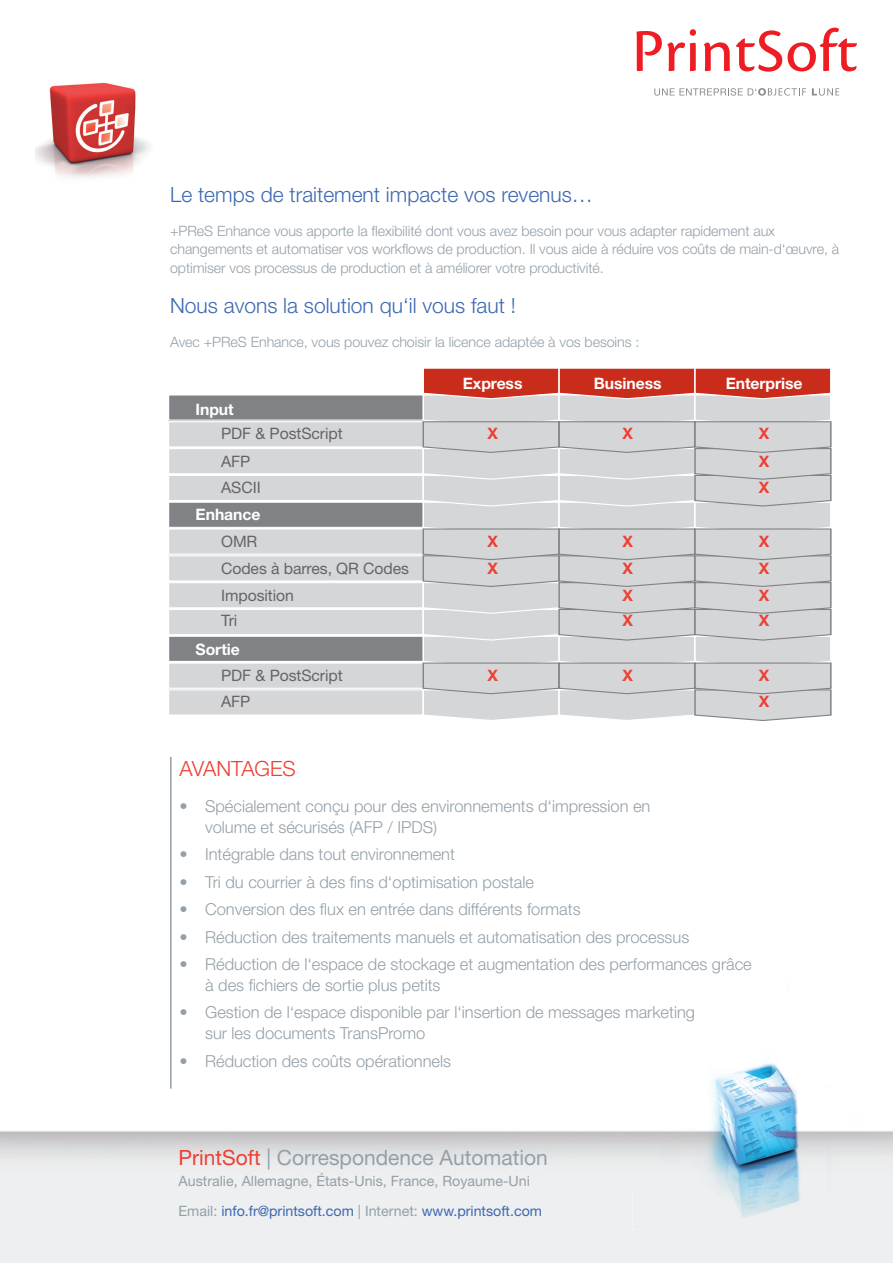
<style>
.page{position:relative;width:893px;height:1263px;background:#fff}
.page>*{position:absolute;margin:0;border:0;box-sizing:border-box;transform-origin:0 0}
.t1{font:300 21px "Helvetica Neue LT Pro";color:#3d68b2}
.t2{font:21px "Helvetica Neue LT Pro";color:#94a0a9}
.t3{font:300 21px "Helvetica Neue LT Pro";color:#ee3f34}
.t4{font:300 16.5px/21px "Helvetica Neue LT Pro";color:#94a0a9}
.t5{font:15.75px "Helvetica Neue LT Pro";letter-spacing:-.005em;color:#656568}
.t6{font:700 15.75px "Helvetica Neue LT Pro";letter-spacing:-.005em;color:#fff}
.t7{font:700 15.75px "Helvetica Neue LT Pro";color:#ee3f34}
.t8{font:300 14.25px/18.8px "Helvetica Neue LT Pro";letter-spacing:-.005em;color:#94a0a9}
.t9{font:14.25px/29.5px "Helvetica Neue LT Pro";color:#94a0a9}
.s1{color:#ee3f34}
.s2{color:#3d68b2}
</style>
<div class="page">
<img style="left:36px;top:82px;width:114px;height:96px">
<img style="left:0;top:1063px;width:893px;height:200px">
<svg style="left:636px;top:31px;width:60px;height:40px"></svg>
<div style="left:690px;top:29px;width:6px;height:7px;background:#ee1d23;border-radius:50%"></div>
<svg style="left:704px;top:42px;width:26px;height:29px"></svg>
<svg style="left:736px;top:28px;width:121px;height:44px"></svg>
<svg style="left:812px;top:88px;width:27px;height:8px"></svg>
<svg style="left:654px;top:88px;width:152px;height:8px"></svg>
<hr style="left:170px;top:757px;width:2px;height:332px;background:#94a0a9">
<div style="left:168px;top:690px;width:255px;height:25px;background:#d5d6d8"></div>
<div style="left:168px;top:689px;width:256px;height:27px;border:1px solid #fff"></div>
<div style="left:168px;top:663px;width:255px;height:25px;background:#d5d6d8"></div>
<div style="left:168px;top:662px;width:256px;height:27px;border:1px solid #fff"></div>
<div style="left:168px;top:636px;width:255px;height:25px;background:#808285"></div>
<div style="left:168px;top:636px;width:256px;height:26px;border:1px solid #fff"></div>
<div style="left:168px;top:609px;width:255px;height:26px;background:#d5d6d8"></div>
<div style="left:168px;top:609px;width:256px;height:26px;border:1px solid #fff"></div>
<div style="left:168px;top:583px;width:255px;height:25px;background:#d5d6d8"></div>
<div style="left:168px;top:582px;width:256px;height:26px;border:1px solid #fff"></div>
<div style="left:168px;top:556px;width:255px;height:25px;background:#d5d6d8"></div>
<div style="left:168px;top:555px;width:256px;height:27px;border:1px solid #fff"></div>
<div style="left:168px;top:529px;width:255px;height:25px;background:#d5d6d8"></div>
<div style="left:168px;top:528px;width:256px;height:27px;border:1px solid #fff"></div>
<div style="left:168px;top:502px;width:255px;height:25px;background:#808285"></div>
<div style="left:168px;top:501px;width:256px;height:27px;border:1px solid #fff"></div>
<div style="left:168px;top:475px;width:255px;height:25px;background:#d5d6d8"></div>
<div style="left:168px;top:475px;width:256px;height:26px;border:1px solid #fff"></div>
<div style="left:168px;top:449px;width:255px;height:25px;background:#d5d6d8"></div>
<div style="left:168px;top:448px;width:256px;height:26px;border:1px solid #fff"></div>
<div style="left:168px;top:422px;width:255px;height:25px;background:#d5d6d8"></div>
<div style="left:168px;top:421px;width:256px;height:27px;border:1px solid #fff"></div>
<div style="left:168px;top:395px;width:255px;height:25px;background:#808285"></div>
<div style="left:168px;top:394px;width:256px;height:27px;border:1px solid #fff"></div>
<svg style="left:422px;top:368px;width:410px;height:353px;background:#d2c7c7"></svg>
<p class="t1" style="left:170px;top:182px;width:424px">Le temps de traitement impacte vos revenus…</p>
<p class="t8" style="left:170px;top:221px;width:671px">+PReS Enhance vous apporte la flexibilité dont vous avez besoin pour vous adapter rapidement aux changements et automatiser vos workflows de production. Il vous aide à réduire vos coûts de main-d‘œuvre, à optimiser vos processus de production et à améliorer votre productivité.</p>
<p class="t1" style="left:170px;top:293px;width:347px">Nous avons la solution qu‘il vous faut !</p>
<p class="t8" style="left:170px;top:332px;width:471px">Avec +PReS Enhance, vous pouvez choisir la licence adaptée à vos besoins :</p>
<p class="t6" style="left:463px;top:374px;width:61px">Express</p>
<p class="t6" style="left:594px;top:374px;width:69px">Business</p>
<p class="t6" style="left:726px;top:374px;width:78px">Enterprise</p>
<p class="t6" style="left:196px;top:399px;width:40px">Input</p>
<p class="t5" style="left:221px;top:424px;width:123px">PDF &amp; PostScript</p>
<p class="t7" style="left:487px;top:424px;width:12px">X</p>
<p class="t7" style="left:622px;top:424px;width:12px">X</p>
<p class="t7" style="left:759px;top:424px;width:12px">X</p>
<p class="t5" style="left:221px;top:452px;width:31px">AFP</p>
<p class="t7" style="left:759px;top:451px;width:12px">X</p>
<p class="t5" style="left:221px;top:477px;width:41px">ASCII</p>
<p class="t7" style="left:759px;top:477px;width:12px">X</p>
<p class="t6" style="left:196px;top:505px;width:66px">Enhance</p>
<p class="t5" style="left:221px;top:531px;width:38px">OMR</p>
<p class="t7" style="left:487px;top:531px;width:12px">X</p>
<p class="t7" style="left:622px;top:531px;width:12px">X</p>
<p class="t7" style="left:759px;top:531px;width:12px">X</p>
<p class="t5" style="left:221px;top:559px;width:189px">Codes à barres, QR Codes</p>
<p class="t7" style="left:487px;top:559px;width:12px">X</p>
<p class="t7" style="left:622px;top:559px;width:12px">X</p>
<p class="t7" style="left:759px;top:559px;width:12px">X</p>
<p class="t5" style="left:221px;top:586px;width:74px">Imposition</p>
<p class="t7" style="left:622px;top:585px;width:12px">X</p>
<p class="t7" style="left:759px;top:585px;width:12px">X</p>
<p class="t5" style="left:221px;top:611px;width:18px">Tri</p>
<p class="t7" style="left:622px;top:611px;width:12px">X</p>
<p class="t7" style="left:759px;top:611px;width:12px">X</p>
<p class="t6" style="left:196px;top:640px;width:46px">Sortie</p>
<p class="t5" style="left:221px;top:665px;width:123px">PDF &amp; PostScript</p>
<p class="t7" style="left:487px;top:665px;width:12px">X</p>
<p class="t7" style="left:622px;top:665px;width:12px">X</p>
<p class="t7" style="left:759px;top:665px;width:12px">X</p>
<p class="t5" style="left:221px;top:692px;width:31px">AFP</p>
<p class="t7" style="left:759px;top:692px;width:12px">X</p>
<p class="t3" style="left:180px;top:756px;width:118px">AVANTAGES</p>
<p class="t4" style="left:205px;top:795px;width:447px;text-indent:-26px">• Spécialement conçu pour des environnements d‘impression en volume et sécurisés (AFP / IPDS)</p>
<p class="t4" style="left:180px;top:844px;width:277px">• Intégrable dans tout environnement</p>
<p class="t4" style="left:180px;top:871px;width:356px">• Tri du courrier à des fins d‘optimisation postale</p>
<p class="t4" style="left:180px;top:898px;width:402px">• Conversion des flux en entrée dans différents formats</p>
<p class="t4" style="left:180px;top:926px;width:511px">• Réduction des traitements manuels et automatisation des processus</p>
<p class="t4" style="left:205px;top:953px;width:548px;text-indent:-26px">• Réduction de l‘espace de stockage et augmentation des performances grâce à des fichiers de sortie plus petits</p>
<p class="t4" style="left:205px;top:1002px;width:491px;text-indent:-26px">• Gestion de l‘espace disponible par l‘insertion de messages marketing sur les documents TransPromo</p>
<p class="t4" style="left:180px;top:1050px;width:273px">• Réduction des coûts opérationnels</p>
<p class="t2" style="left:179px;top:1145px;width:371px"><span class="s1">PrintSoft</span> | Correspondence Automation</p>
<p class="t9" style="left:179px;top:1166px;width:365px">Australie, Allemagne, États-Unis, France, Royaume-Uni<br>Email: <span class="s2">info.fr@printsoft.com</span> | Internet: <span class="s2">www.printsoft.com</span></p>
</div>
